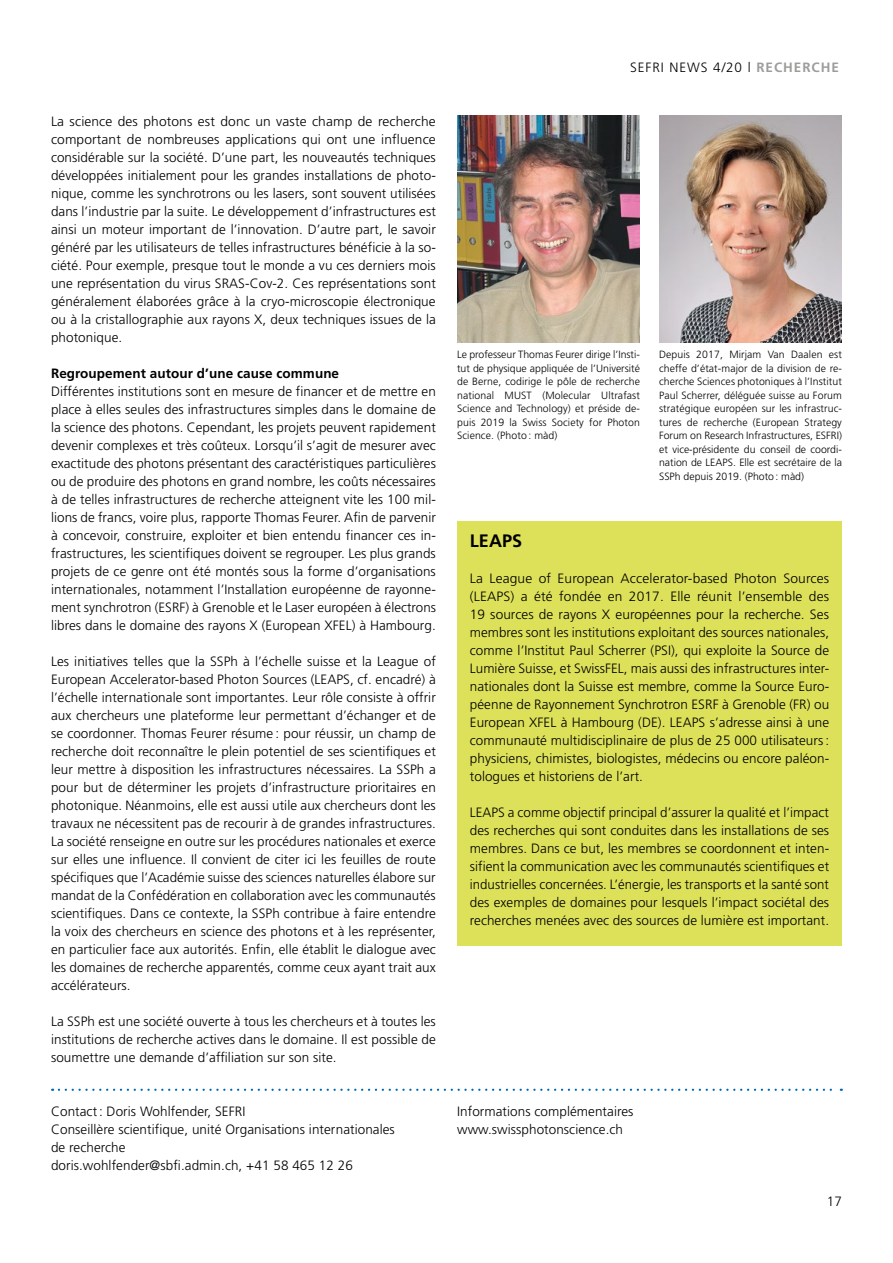
<style>
.page{position:relative;width:893px;height:1263px;background:#fff}
.page>*{position:absolute;margin:0;border:0;box-sizing:border-box;transform-origin:0 0}
.t1{font:700 18px "Frutiger LT Std";letter-spacing:.005em;color:#000}
.t2{font:300 13.5px/18px "Frutiger LT Std";letter-spacing:.005em;color:#000;text-align:justify}
.t3{font:700 13.5px "Frutiger LT Std";letter-spacing:.005em;color:#000}
.t4{font:300 13.5px "Frutiger LT Std";letter-spacing:.07em;color:#000}
.t5{font:300 10.5px/13.5px "Frutiger LT Std";letter-spacing:.01em;color:#000;text-align:justify}
.s1{font-weight:700;color:#9d9d9c}
</style>
<div class="page">
<div style="left:457px;top:521px;width:385px;height:424px;background:#dde15a"></div>
<img style="left:457px;top:116px;width:183px;height:226px">
<img style="left:659px;top:116px;width:183px;height:226px">
<svg style="left:59px;top:1089px;width:783px;height:2px"></svg>
<p class="t2" style="left:51px;top:113px;width:386px">La science des photons est donc un vaste champ de recherche comportant de nombreuses applications qui ont une influence considérable sur la société. D’une part, les nouveautés techniques développées initialement pour les grandes installations de photo&shy;nique, comme les synchrotrons ou les lasers, sont souvent utilisées dans l’industrie par la suite. Le développement d’infrastructures est ainsi un moteur important de l’innovation. D’autre part, le savoir généré par les utilisateurs de telles infrastructures bénéficie à la so&shy;ciété. Pour exemple, presque tout le monde a vu ces derniers mois une représentation du virus SRAS-Cov-2. Ces représentations sont généralement élaborées grâce à la cryo-microscopie électronique ou à la cristallographie aux rayons X, deux techniques issues de la photonique.</p>
<p class="t3" style="left:51px;top:365px;width:290px">Regroupement autour d’une cause commune</p>
<p class="t2" style="left:51px;top:383px;width:387px">Différentes institutions sont en mesure de financer et de mettre en place à elles seules des infrastructures simples dans le domaine de la science des photons. Cependant, les projets peuvent rapidement devenir complexes et très coûteux. Lorsqu’il s’agit de mesurer avec exactitude des photons présentant des caractéristiques particulières ou de produire des photons en grand nombre, les coûts nécessaires à de telles infrastructures de recherche atteignent vite les 100 mil&shy;lions de francs, voire plus, rapporte Thomas Feurer. Afin de parvenir à concevoir, construire, exploiter et bien entendu financer ces in&shy;frastructures, les scientifiques doivent se regrouper. Les plus grands projets de ce genre ont été montés sous la forme d’organisations internationales, notamment l’Installation européenne de rayonne&shy;ment synchrotron (ESRF) à Grenoble et le Laser européen à électrons libres dans le domaine des rayons X (European XFEL) à Hambourg.</p>
<p class="t2" style="left:51px;top:653px;width:386px">Les initiatives telles que la SSPh à l’échelle suisse et la League of European Accelerator-based Photon Sources (LEAPS, cf. encadré) à l’échelle internationale sont importantes. Leur rôle consiste à offrir aux chercheurs une plateforme leur permettant d’échanger et de se coordonner. Thomas Feurer résume : pour réussir, un champ de recherche doit reconnaître le plein potentiel de ses scientifiques et leur mettre à disposition les infrastructures nécessaires. La SSPh a pour but de déterminer les projets d’infrastructure prioritaires en photonique. Néanmoins, elle est aussi utile aux chercheurs dont les travaux ne nécessitent pas de recourir à de grandes infrastructures.<br>La société renseigne en outre sur les procédures nationales et exerce sur elles une influence. Il convient de citer ici les feuilles de route spécifiques que l’Académie suisse des sciences naturelles élabore sur mandat de la Confédération en collaboration avec les communautés scientifiques. Dans ce contexte, la SSPh contribue à faire entendre la voix des chercheurs en science des photons et à les représenter, en particulier face aux autorités. Enfin, elle établit le dialogue avec les domaines de recherche apparentés, comme ceux ayant trait aux accélérateurs.</p>
<p class="t2" style="left:51px;top:1013px;width:386px">La SSPh est une société ouverte à tous les chercheurs et à toutes les institutions de recherche actives dans le domaine. Il est possible de soumettre une demande d’affiliation sur son site.</p>
<p class="t4" style="left:630px;top:60px;width:210px">SEFRI NEWS 4/20 l <span class="s1">RECHERCHE</span></p>
<p class="t5" style="left:457px;top:348px;width:184px">Le professeur Thomas Feurer dirige l’Insti-</p>
<p class="t5" style="left:659px;top:348px;width:184px">Depuis 2017, Mirjam Van Daalen est</p>
<p class="t5" style="left:457px;top:362px;width:184px">tut de physique appliquée de l’Université</p>
<p class="t5" style="left:659px;top:362px;width:184px">cheffe d’état-major de la division de re-</p>
<p class="t5" style="left:457px;top:375px;width:184px">de Berne, codirige le pôle de recherche</p>
<p class="t5" style="left:659px;top:375px;width:184px">cherche Sciences photoniques à l’Institut</p>
<p class="t5" style="left:457px;top:389px;width:184px">national MUST (Molecular Ultrafast</p>
<p class="t5" style="left:659px;top:389px;width:184px">Paul Scherrer, déléguée suisse au Forum</p>
<p class="t5" style="left:457px;top:402px;width:184px">Science and Technology) et préside de-</p>
<p class="t5" style="left:659px;top:402px;width:184px">stratégique européen sur les infrastruc-</p>
<p class="t5" style="left:457px;top:416px;width:184px">puis 2019 la Swiss Society for Photon</p>
<p class="t5" style="left:659px;top:416px;width:184px">tures de recherche (European Strategy</p>
<p class="t5" style="left:457px;top:429px;width:102px">Science. (Photo : màd)</p>
<p class="t5" style="left:659px;top:429px;width:184px">Forum on Research Infrastructures, ESFRI) et vice-présidente du conseil de coordi&shy;nation de LEAPS. Elle est secrétaire de la SSPh depuis 2019. (Photo: màd)</p>
<h4 class="t1" style="left:470px;top:530px;width:54px">LEAPS</h4>
<p class="t2" style="left:470px;top:570px;width:361px">La League of European Accelerator-based Photon Sources (LEAPS) a été fondée en 2017. Elle réunit l’ensemble des 19 sources de rayons X européennes pour la recherche. Ses membres sont les institutions exploitant des sources nationales, comme l’Institut Paul Scherrer (PSI), qui exploite la Source de Lumière Suisse, et SwissFEL, mais aussi des infrastructures inter&shy;nationales dont la Suisse est membre, comme la Source Euro&shy;péenne de Rayonnement Synchrotron ESRF à Grenoble (FR) ou European XFEL à Hambourg (DE). LEAPS s’adresse ainsi à une communauté multidisciplinaire de plus de 25 000 utilisateurs : physiciens, chimistes, biologistes, médecins ou encore paléon&shy;tologues et historiens de l’art.</p>
<p class="t2" style="left:470px;top:804px;width:361px">LEAPS a comme objectif principal d’assurer la qualité et l’impact des recherches qui sont conduites dans les installations de ses membres. Dans ce but, les membres se coordonnent et inten&shy;sifient la communication avec les communautés scientifiques et industrielles concernées. L’énergie, les transports et la santé sont des exemples de domaines pour lesquels l’impact sociétal des recherches menées avec des sources de lumière est important.</p>
<p class="t2" style="left:51px;top:1103px;width:196px">Contact : Doris Wohlfender, SEFRI</p>
<p class="t2" style="left:457px;top:1103px;width:178px">Informations complémentaires</p>
<p class="t2" style="left:51px;top:1121px;width:345px">Conseillère scientifique, unité Organisations internationales</p>
<p class="t2" style="left:457px;top:1121px;width:167px">www.swissphotonscience.ch</p>
<p class="t2" style="left:51px;top:1139px;width:76px">de recherche</p>
<p class="t2" style="left:51px;top:1157px;width:303px">doris.wohlfender@sbfi.admin.ch, +41 58 465 12 26</p>
<p class="t2" style="left:827px;top:1193px;width:17px">17</p>
</div>
